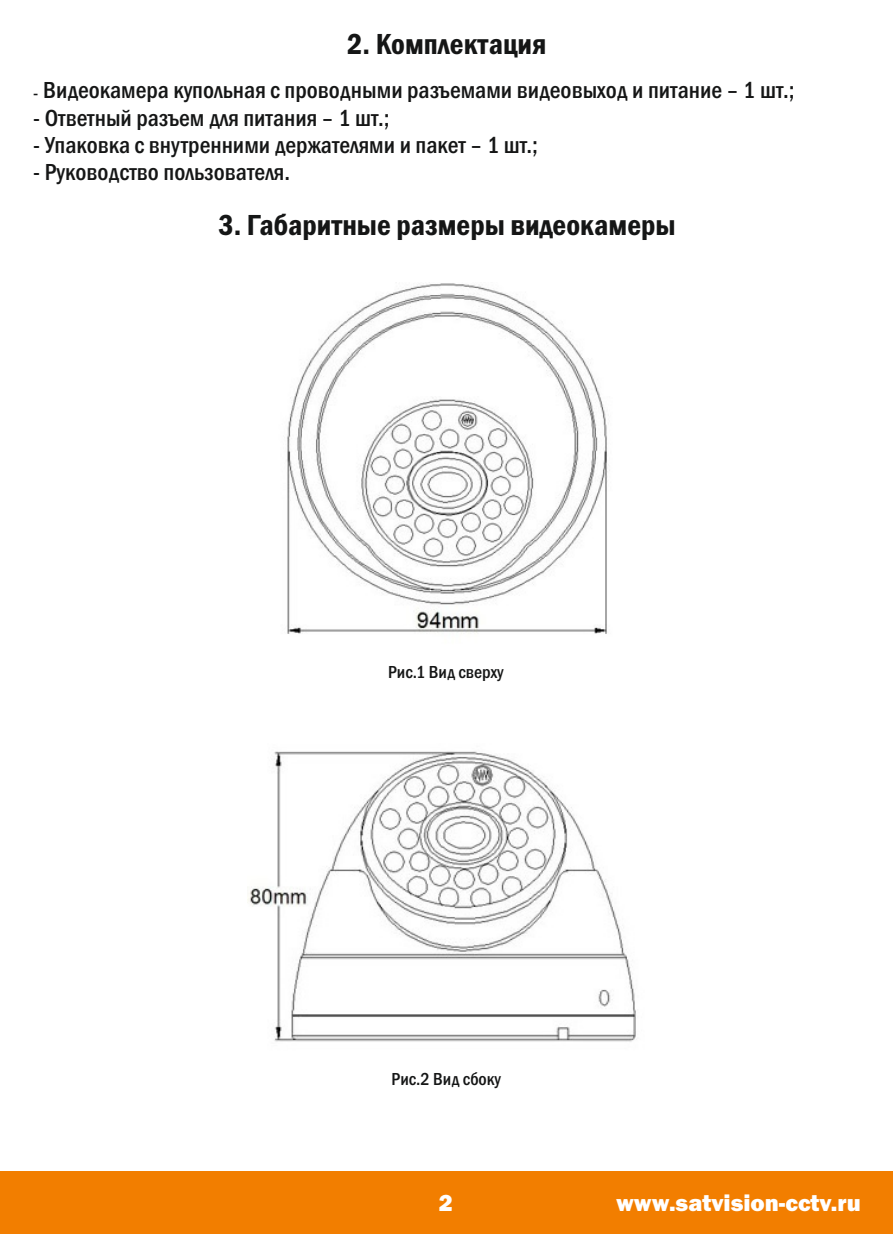
<style>
.page{position:relative;width:893px;height:1234px;background:#fff}
.page>*{position:absolute;margin:0;border:0;box-sizing:border-box;transform-origin:0 0}
.t1{font:600 condensed 30px "Franklin Gothic";color:#151616}
.t2{font:500 condensed 24px "Franklin Gothic";color:#151616}
.t3{font:800 24px "Franklin Gothic";color:#fff}
.t4{font:500 condensed 18px "Franklin Gothic";color:#151616}
.s1{font-size:18px}
</style>
<div class="page">
<div style="left:0;top:1170px;width:893px;height:63px;background:#f27e00"></div>
<img style="left:247px;top:751px;width:390px;height:291px">
<img style="left:287px;top:283px;width:323px;height:351px">
<p class="t1" style="left:347px;top:33px;width:201px">2. Комплектация</p>
<p class="t2" style="left:33px;top:82px;width:763px"><span class="s1">-</span> Видеокамера купольная с проводными разъемами видеовыход и питание – 1 шт.;</p>
<p class="t2" style="left:33px;top:109px;width:358px">- Ответный разъем для питания – 1 шт.;</p>
<p class="t2" style="left:33px;top:136px;width:506px">- Упаковка с внутренними держателями и пакет – 1 шт.;</p>
<p class="t2" style="left:33px;top:163px;width:258px">- Руководство пользователя.</p>
<p class="t1" style="left:218px;top:214px;width:459px">3. Габаритные размеры видеокамеры</p>
<p class="t4" style="left:388px;top:665px;width:117px">Рис.1 Вид сверху</p>
<p class="t4" style="left:392px;top:1072px;width:111px">Рис.2 Вид сбоку</p>
<p class="t3" style="left:439px;top:1193px;width:16px">2</p>
<p class="t3" style="left:616px;top:1193px;width:246px">www.satvision-cctv.ru</p>
</div>
